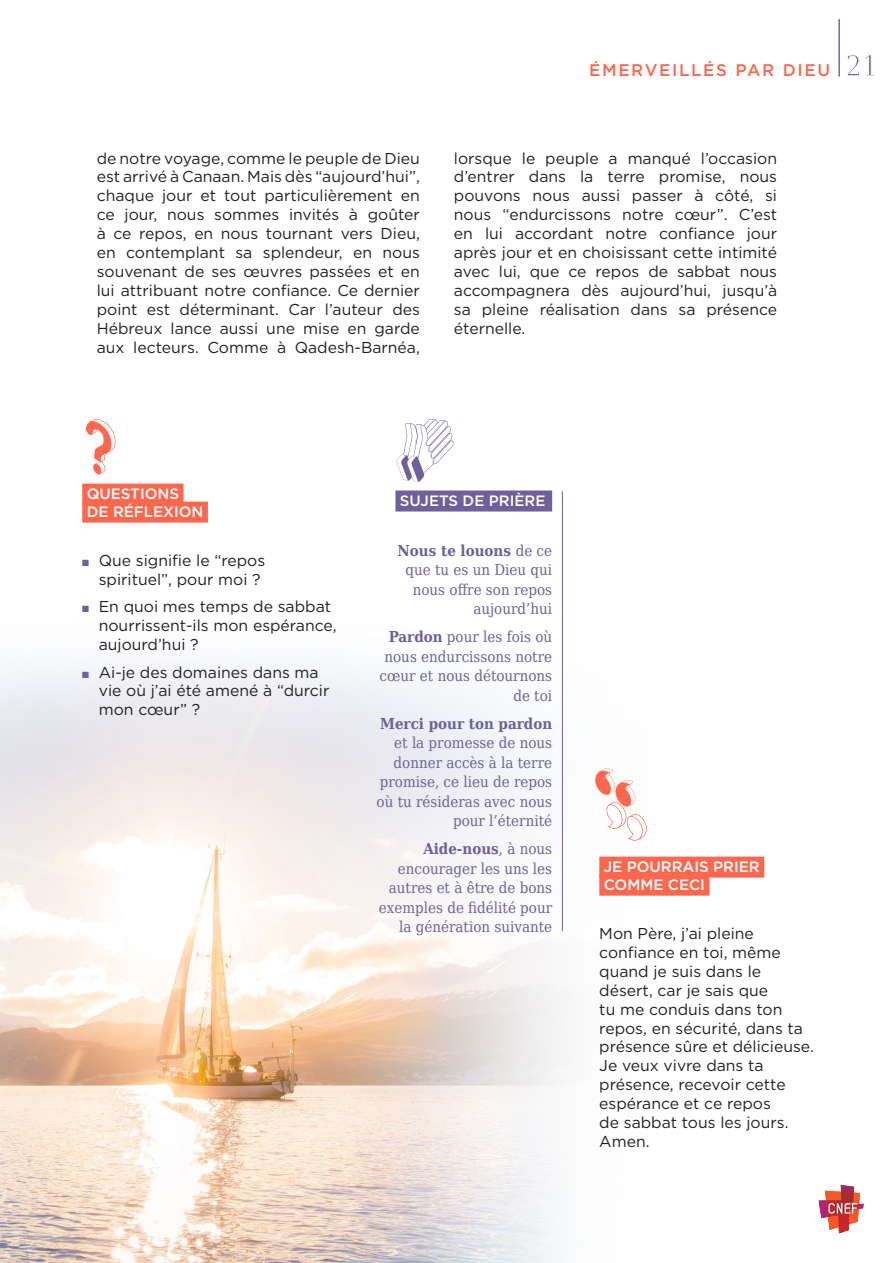
<style>
.page{position:relative;width:893px;height:1263px;background:#fff}
.page>*{position:absolute;margin:0;border:0;box-sizing:border-box;transform-origin:0 0}
.t1{font:500 16.8px "Gotham";letter-spacing:.1em;color:#fd674e}
._04-TEXTE_COURANT{font:15.75px/18.9px "Gotham";color:#231f20}
._05-sujets{font:15px/19.5px "DejaVu Serif";color:#6e6099;text-align:right;scale:.9 1}
._04-TEXTE_COURANT-2{font:500 15px/18px "Gotham";color:#fff}
.s1{font-family:"DejaVu Serif Condensed";font-weight:400;font-size:28.5px;color:#6e6099}
.s2{color:#6e6099}
.s3{font-weight:700}
</style>
<div class="page">
<img style="left:0;top:581px;width:748px;height:682px">
<svg style="left:818px;top:1185px;width:46px;height:48px"></svg>
<hr style="left:839px;top:19px;width:1px;height:58px;background:#6e6099">
<div style="left:82px;top:484px;width:101px;height:21px;background:#fd674e"></div>
<div style="left:82px;top:502px;width:126px;height:21px;background:#fd674e"></div>
<svg style="left:86px;top:418px;width:29px;height:57px"></svg>
<div style="left:599px;top:857px;width:165px;height:21px;background:#fd674e"></div>
<div style="left:599px;top:875px;width:110px;height:21px;background:#fd674e"></div>
<svg style="left:595px;top:768px;width:52px;height:73px"></svg>
<div style="left:395px;top:490px;width:157px;height:21px;background:#6e6099"></div>
<svg style="left:396px;top:419px;width:58px;height:63px"></svg>
<hr style="left:562px;top:491px;width:1px;height:440px;background:#6e6099">
<p class="t1" style="left:589px;top:59px;width:290px">ÉMERVEILLÉS PAR DIEU <span class="s1">21</span></p>
<p class="_04-TEXTE_COURANT" style="left:97px;top:148px;width:325px;text-align:justify">de notre voyage, comme le peuple de Dieu est arrivé à Canaan. Mais dès “aujourd’hui”, chaque jour et tout particulièrement en ce jour, nous sommes invités à goûter à ce repos, en nous tournant vers Dieu, en contemplant sa splendeur, en nous souvenant de ses œuvres passées et en lui attribuant notre confiance. Ce dernier point est déterminant. Car l’auteur des Hébreux lance aussi une mise en garde aux lecteurs. Comme à Qadesh-Barnéa,</p>
<p class="_04-TEXTE_COURANT" style="left:454px;top:148px;width:325px;text-align:justify">lorsque le peuple a manqué l’occasion d’entrer dans la terre promise, nous pouvons nous aussi passer à côté, si nous “endurcissons notre cœur”. C’est en lui accordant notre confiance jour après jour et en choisissant cette intimité avec lui, que ce repos de sabbat nous accompagnera dès aujourd’hui, jusqu’à sa pleine réalisation dans sa présence éternelle.</p>
<p class="_04-TEXTE_COURANT-2" style="left:87px;top:485px;width:118px">QUESTIONS<br>DE RÉFLEXION</p>
<p class="_04-TEXTE_COURANT" style="left:82px;top:551px;width:184px;text-align:right"><span class="s2">■</span> Que signifie le “repos spirituel”, pour moi ?</p>
<p class="_04-TEXTE_COURANT" style="left:99px;top:597px;width:239px;text-indent:-16px"><span class="s2">■</span> En quoi mes temps de sabbat nourrissent-ils mon espérance, aujourd’hui ?</p>
<p class="_04-TEXTE_COURANT" style="left:99px;top:662px;width:232px;text-indent:-16px"><span class="s2">■</span> Ai-je des domaines dans ma vie où j’ai été amené à “durcir mon cœur” ?</p>
<p class="_04-TEXTE_COURANT-2" style="left:400px;top:492px;width:147px">SUJETS DE PRIÈRE</p>
<p class="_05-sujets" style="left:398px;top:540px;width:173px"><span class="s3">Nous te louons</span> de ce que tu es un Dieu qui nous offre son repos aujourd’hui</p>
<p class="_05-sujets" style="left:380px;top:627px;width:193px"><span class="s3">Pardon</span> pour les fois où nous endurcissons notre cœur et nous détournons de toi</p>
<p class="_05-sujets" style="left:377px;top:713px;width:197px"><span class="s3">Merci pour ton pardon </span>et la promesse de nous donner accès à la terre promise, ce lieu de repos où tu résideras avec nous pour l’éternité</p>
<p class="_05-sujets" style="left:379px;top:839px;width:194px"><span class="s3">Aide-nous</span>, à nous encourager les uns les autres et à être de bons exemples de fidélité pour la génération suivante</p>
<p class="_04-TEXTE_COURANT-2" style="left:604px;top:858px;width:157px">JE POURRAIS PRIER</p>
<p class="_04-TEXTE_COURANT-2" style="left:604px;top:876px;width:103px">COMME CECI</p>
<p class="_04-TEXTE_COURANT" style="left:599px;top:924px;width:216px">Mon Père, j’ai pleine confiance en toi, même quand je suis dans le désert, car je sais que<br>tu me conduis dans ton repos, en sécurité, dans ta présence sûre et délicieuse.<br>Je veux vivre dans ta présence, recevoir cette espérance et ce repos<br>de sabbat tous les jours.<br>Amen.</p>
</div>
